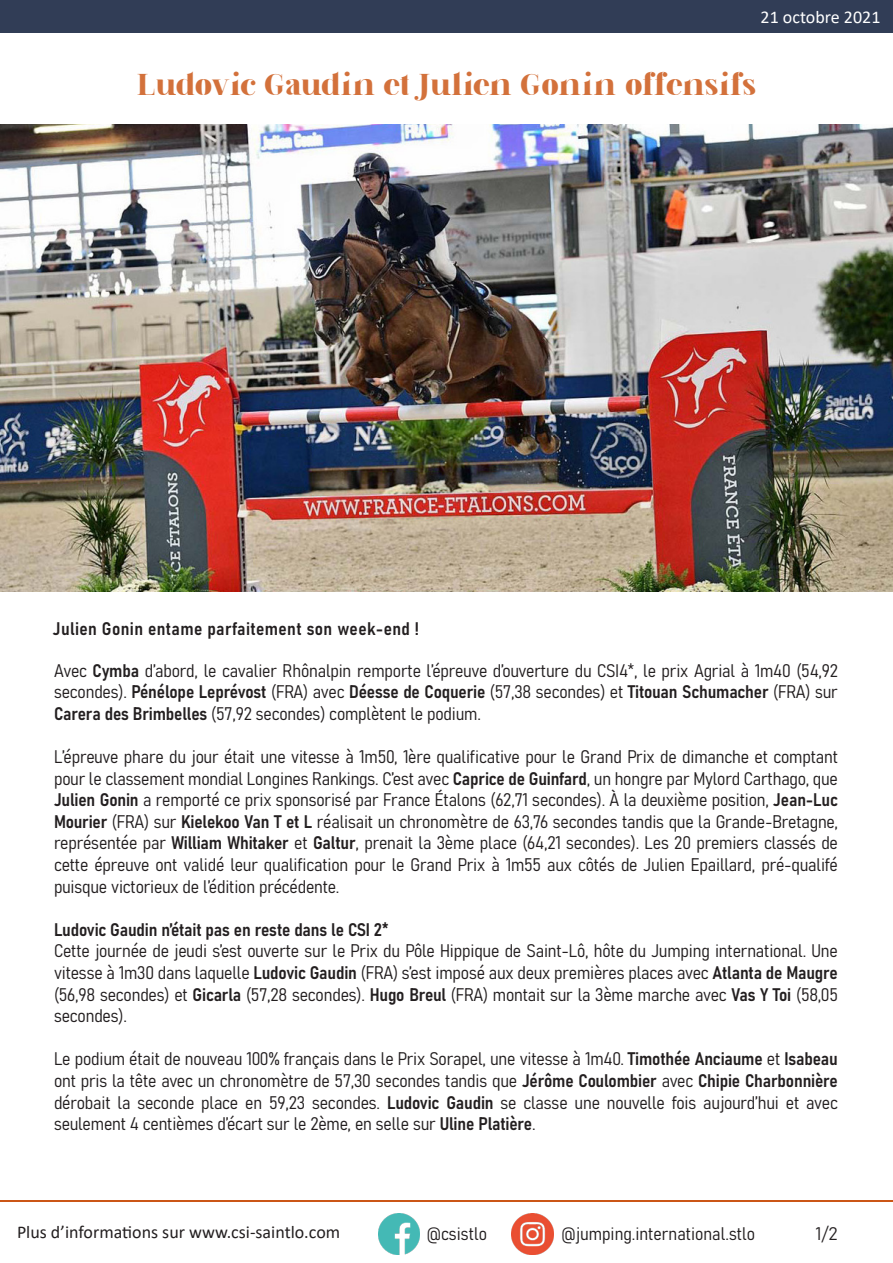
<style>
.page{position:relative;width:893px;height:1263px;background:#fff}
.page>*{position:absolute;margin:0;border:0;box-sizing:border-box;transform-origin:0 0}
.t1{font:700 30px "Dalglish";letter-spacing:.02em;color:#d3713b}
.t2{font:18px/21.6px "Bahnschrift";letter-spacing:-.01em;color:#231f20;text-align:justify}
.t3{font:18px "Bahnschrift";letter-spacing:.02em;color:#231f20}
.t4{font:18px "Calibri";color:#231f20}
.t5{font:18px "Calibri";color:#fff}
</style>
<div class="page">
<hr style="left:0;top:1200px;width:893px;height:2px;background:#cb5616">
<div style="left:0;top:0;width:893px;height:33px;background:#313d56"></div>
<img style="left:0;top:124px;width:893px;height:467px">
<img style="left:378px;top:1213px;width:41px;height:42px">
<img style="left:512px;top:1213px;width:41px;height:42px">
<p class="t5" style="left:761px;top:5px;width:121px">21 octobre 2021</p>
<p class="t1" style="left:137px;top:68px;width:621px">Ludovic Gaudin et Julien Gonin offensifs</p>
<p class="t3" style="left:53px;top:615px;width:368px">Julien Gonin entame parfaitement son week-end !</p>
<p class="t2" style="left:54px;top:658px;width:785px">Avec Cymba d’abord, le cavalier Rhônalpin remporte l’épreuve d’ouverture du CSI4*, le prix Agrial à 1m40 (54,92 secondes). Pénélope Leprévost (FRA) avec Déesse de Coquerie (57,38 secondes) et Titouan Schumacher (FRA) sur Carera des Brimbelles (57,92 secondes) complètent le podium.</p>
<p class="t2" style="left:54px;top:745px;width:786px">L’épreuve phare du jour était une vitesse à 1m50, 1ère qualificative pour le Grand Prix de dimanche et comptant pour le classement mondial Longines Rankings. C’est avec Caprice de Guinfard, un hongre par Mylord Carthago, que Julien Gonin a remporté ce prix sponsorisé par France Étalons (62,71 secondes). À la deuxième position, Jean-Luc Mourier (FRA) sur Kielekoo Van T et L réalisait un chronomètre de 63,76 secondes tandis que la Grande-Bretagne, représentée par William Whitaker et Galtur, prenait la 3ème place (64,21 secondes). Les 20 premiers classés de cette épreuve ont validé leur qualification pour le Grand Prix à 1m55 aux côtés de Julien Epaillard, pré-qualifé puisque victorieux de l’édition précédente.</p>
<p class="t2" style="left:54px;top:917px;width:336px">Ludovic Gaudin n’était pas en reste dans le CSI 2*</p>
<p class="t2" style="left:54px;top:939px;width:785px">Cette journée de jeudi s’est ouverte sur le Prix du Pôle Hippique de Saint-Lô, hôte du Jumping international. Une vitesse à 1m30 dans laquelle Ludovic Gaudin (FRA) s’est imposé aux deux premières places avec Atlanta de Maugre (56,98 secondes) et Gicarla (57,28 secondes). Hugo Breul (FRA) montait sur la 3ème marche avec Vas Y Toi (58,05 secondes).</p>
<p class="t2" style="left:54px;top:1047px;width:785px">Le podium était de nouveau 100% français dans le Prix Sorapel, une vitesse à 1m40. Timothée Anciaume et Isabeau ont pris la tête avec un chronomètre de 57,30 secondes tandis que Jérôme Coulombier avec Chipie Charbonnière dérobait la seconde place en 59,23 secondes. Ludovic Gaudin se classe une nouvelle fois aujourd’hui et avec seulement 4 centièmes d’écart sur le 2ème, en selle sur Uline Platière.</p>
<p class="t4" style="left:17px;top:1219px;width:325px">Plus d’informations sur www.csi-saintlo.com</p>
<p class="t2" style="left:427px;top:1222px;width:62px">@csistlo</p>
<p class="t2" style="left:561px;top:1222px;width:195px">@jumping.international.stlo</p>
<p class="t2" style="left:816px;top:1222px;width:24px">1/2</p>
</div>
